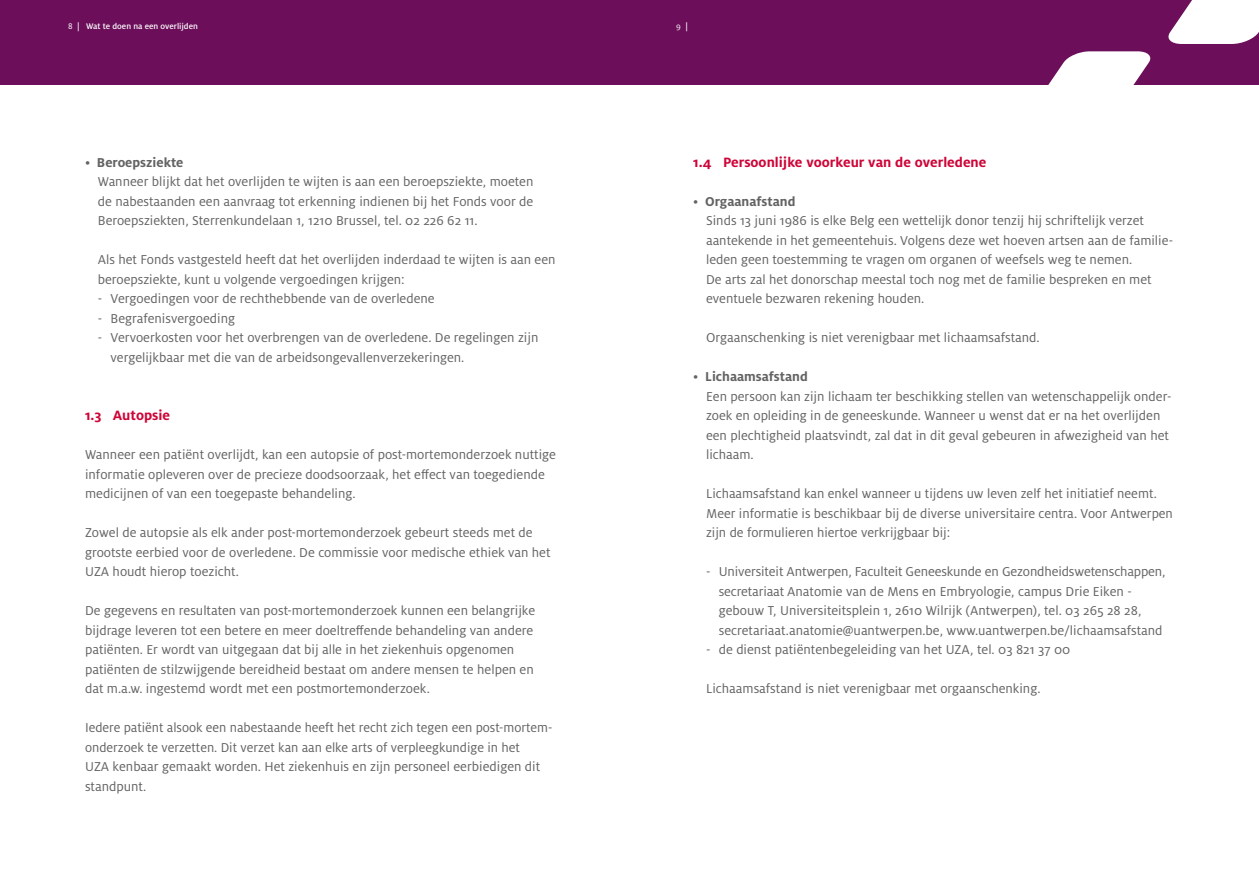
<style>
.page{position:relative;width:1259px;height:893px;background:#fff}
.page>*{position:absolute;margin:0;border:0;box-sizing:border-box;transform-origin:0 0}
.t1{font:700 15px "Milo OT";color:#ce0538}
.t2{font:14.25px/19.5px "Milo OT";color:#646363}
.t3{font:500 9px "Milo OT";color:#fff}
.t4{font:9px "Milo OT";color:#fff}
.s1{font-weight:400}
.s2{font-weight:500}
.s3{font-weight:700}
</style>
<div class="page">
<div style="left:629px;top:0;width:630px;height:85px;background:#6c0e5a"></div>
<svg style="left:1048px;top:51px;width:103px;height:34px"></svg>
<svg style="left:1168px;top:0;width:91px;height:44px;background:#eadde8"></svg>
<div style="left:0;top:0;width:629px;height:85px;background:#6c0e5a"></div>
<p class="t3" style="left:68px;top:21px;width:131px"><span class="s1">8</span> | Wat te doen na een overlijden</p>
<p class="t4" style="left:676px;top:21px;width:13px">9 <span class="s2">|</span></p>
<p class="t2" style="left:98px;top:152px;width:437px;text-indent:-13px">• <span class="s3">Beroepsziekte<br></span>Wanneer blijkt dat het overlijden te wijten is aan een beroepsziekte, moeten de nabestaanden een aanvraag tot erkenning indienen bij het Fonds voor de Beroepsziekten, Sterrenkundelaan 1, 1210 Brussel, tel. 02 226 62 11.</p>
<p class="t2" style="left:98px;top:250px;width:459px">Als het Fonds vastgesteld heeft dat het overlijden inderdaad te wijten is aan een beroepsziekte, kunt u volgende vergoedingen krijgen:</p>
<p class="t2" style="left:98px;top:289px;width:338px">- Vergoedingen voor de rechthebbende van de overledene</p>
<p class="t2" style="left:98px;top:308px;width:139px">- Begrafenisvergoeding</p>
<p class="t2" style="left:111px;top:328px;width:429px;text-indent:-13px">- Vervoerkosten voor het overbrengen van de overledene. De regelingen zijn vergelijkbaar met die van de arbeidsongevallenverzekeringen.</p>
<p class="t1" style="left:85px;top:407px;width:87px">1.3 Autopsie</p>
<p class="t2" style="left:85px;top:445px;width:472px">Wanneer een patiënt overlijdt, kan een autopsie of post-mortemonderzoek nuttige informatie opleveren over de precieze doodsoorzaak, het effect van toegediende medicijnen of van een toegepaste behandeling.</p>
<p class="t2" style="left:85px;top:523px;width:467px">Zowel de autopsie als elk ander post-mortemonderzoek gebeurt steeds met de grootste eerbied voor de overledene. De commissie voor medische ethiek van het<br>UZA houdt hierop toezicht.</p>
<p class="t2" style="left:85px;top:601px;width:452px">De gegevens en resultaten van post-mortemonderzoek kunnen een belangrijke bijdrage leveren tot een betere en meer doeltreffende behandeling van andere patiënten. Er wordt van uitgegaan dat bij alle in het ziekenhuis opgenomen patiënten de stilzwijgende bereidheid bestaat om andere mensen te helpen en dat m.a.w. ingestemd wordt met een postmortemonderzoek.</p>
<p class="t2" style="left:85px;top:718px;width:469px">Iedere patiënt alsook een nabestaande heeft het recht zich tegen een post-mortem&shy;onderzoek te verzetten. Dit verzet kan aan elke arts of verpleegkundige in het<br>UZA kenbaar gemaakt worden. Het ziekenhuis en zijn personeel eerbiedigen dit standpunt.</p>
<p class="t1" style="left:693px;top:153px;width:295px">1.4 Persoonlijke voorkeur van de overledene</p>
<p class="t2" style="left:706px;top:191px;width:468px;text-indent:-13px">• <span class="s3">Orgaanafstand<br></span>Sinds 13 juni 1986 is elke Belg een wettelijk donor tenzij hij schriftelijk verzet aantekende in het gemeentehuis. Volgens deze wet hoeven artsen aan de familie&shy;leden geen toestemming te vragen om organen of weefsels weg te nemen.<br>De arts zal het donorschap meestal toch nog met de familie bespreken en met eventuele bezwaren rekening houden.</p>
<p class="t2" style="left:706px;top:328px;width:335px">Orgaanschenking is niet verenigbaar met lichaamsafstand.</p>
<p class="t2" style="left:706px;top:367px;width:467px;text-indent:-13px">• <span class="s3">Lichaamsafstand<br></span>Een persoon kan zijn lichaam ter beschikking stellen van wetenschappelijk onder&shy;zoek en opleiding in de geneeskunde. Wanneer u wenst dat er na het overlijden een plechtigheid plaatsvindt, zal dat in dit geval gebeuren in afwezigheid van het lichaam.</p>
<p class="t2" style="left:706px;top:484px;width:468px">Lichaamsafstand kan enkel wanneer u tijdens uw leven zelf het initiatief neemt.<br>Meer informatie is beschikbaar bij de diverse universitaire centra. Voor Antwerpen zijn de formulieren hiertoe verkrijgbaar bij:</p>
<p class="t2" style="left:719px;top:562px;width:448px;text-indent:-13px">- Universiteit Antwerpen, Faculteit Geneeskunde en Gezondheidswetenschappen, secretariaat Anatomie van de Mens en Embryologie, campus Drie Eiken - gebouw T, Universiteitsplein 1, 2610 Wilrijk (Antwerpen), tel. 03 265 28 28, secretariaat.anatomie@uantwerpen.be, www.uantwerpen.be/lichaamsafstand</p>
<p class="t2" style="left:706px;top:640px;width:366px">- de dienst patiëntenbegeleiding van het UZA, tel. 03 821 37 00</p>
<p class="t2" style="left:706px;top:679px;width:336px">Lichaamsafstand is niet verenigbaar met orgaanschenking.</p>
</div>
